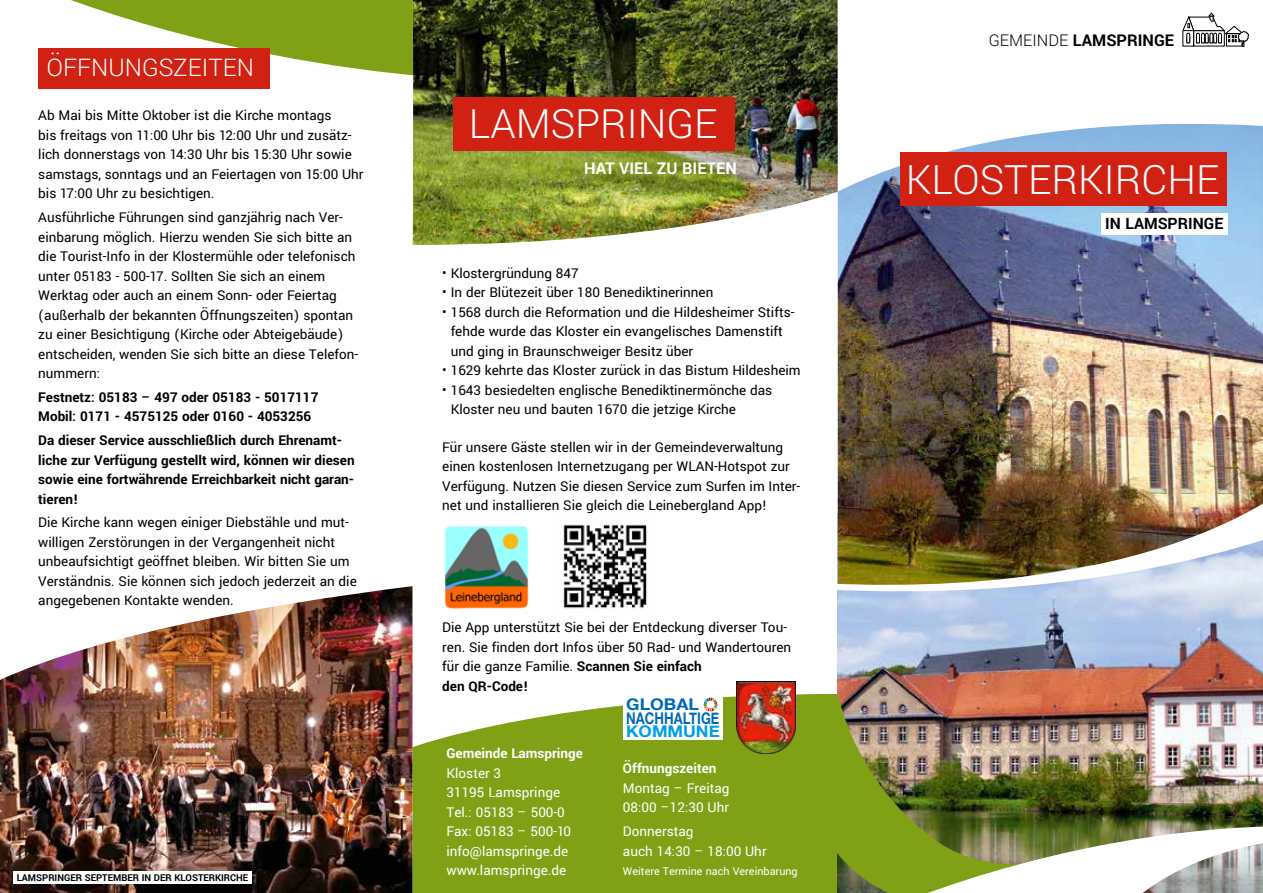
<style>
.page{position:relative;width:1263px;height:893px;background:#fff}
.page>*{position:absolute;margin:0;border:0;box-sizing:border-box;transform-origin:0 0}
.t1{font:300 45px "Yantramanav";color:#fff}
.t2{font:300 27px "Yantramanav";color:#fff}
.t3{font:700 18px "Yantramanav";color:#000}
.t4{font:700 18px "Yantramanav";color:#fff}
.t5{font:700 17.4px "Yantramanav";color:#000}
.t6{font:700 16.05px/13.5px "Helvetica Neue";color:#0069b5;scale:1.1 1}
.t7{font:700 16.05px "Helvetica Neue";color:#009ee3;scale:1.07 1}
.t8{font:15px/19.5px "Yantramanav";color:#000}
.t9{font:700 15px/19.5px "Yantramanav";color:#000}
.t10{font:15px/19.5px "Yantramanav";color:#fff}
.t11{font:700 15px "Yantramanav";color:#fff}
.t12{font:12px "Yantramanav";color:#fff}
.t13{font:700 10.5px "Yantramanav";color:#000}
.s1{font-weight:700}
.s2{font-weight:300}
</style>
<div class="page">
<svg style="left:412px;top:693px;width:426px;height:200px;background:#8ba92a"></svg>
<svg style="left:71px;top:0;width:341px;height:76px"></svg>
<img style="left:838px;top:632px;width:425px;height:62px">
<img style="left:838px;top:231px;width:425px;height:247px">
<div style="left:1101px;top:213px;width:126px;height:22px;background:#fff"></div>
<svg style="left:838px;top:123px;width:425px;height:108px"></svg>
<div style="left:900px;top:152px;width:327px;height:54px;background:#d12112"></div>
<img style="left:837px;top:478px;width:426px;height:154px">
<img style="left:819px;top:694px;width:444px;height:199px">
<svg style="left:1182px;top:12px;width:67px;height:35px"></svg>
<img style="left:563px;top:524px;width:84px;height:85px">
<img style="left:736px;top:681px;width:59px;height:73px">
<img style="left:412px;top:0;width:426px;height:245px">
<div style="left:453px;top:97px;width:281px;height:54px;background:#d12112"></div>
<img style="left:0;top:690px;width:412px;height:203px">
<img style="left:0;top:543px;width:630px;height:147px">
<div style="left:38px;top:48px;width:232px;height:40px;background:#d12112"></div>
<img style="left:442px;top:526px;width:88px;height:85px">
<div style="left:13px;top:871px;width:238px;height:13px;background:#fff"></div>
<div style="left:623px;top:695px;width:100px;height:45px;background:#fff"></div>
<svg style="left:704px;top:698px;width:13px;height:13px"></svg>
<h2 class="t2" style="left:47px;top:51px;width:209px">ÖFFNUNGSZEITEN</h2>
<p class="t8" style="left:38px;top:106px;width:327px">Ab Mai bis Mitte Oktober ist die Kirche montags<br>bis freitags von 11:00 Uhr bis 12:00 Uhr und zusätz&shy;lich donnerstags von 14:30 Uhr bis 15:30 Uhr sowie samstags, sonntags und an Feiertagen von 15:00 Uhr bis 17:00 Uhr zu besichtigen.</p>
<p class="t8" style="left:38px;top:208px;width:321px">Ausführliche Führungen sind ganzjährig nach Ver&shy;einbarung möglich. Hierzu wenden Sie sich bitte an die Tourist-Info in der Klostermühle oder telefonisch unter 05183 - 500-17. Sollten Sie sich an einem Werktag oder auch an einem Sonn- oder Feiertag (außerhalb der bekannten Öffnungszeiten) spontan zu einer Besichtigung (Kirche oder Abteigebäude) entscheiden, wenden Sie sich bitte an diese Telefon&shy;nummern:</p>
<p class="t9" style="left:38px;top:388px;width:282px">Festnetz: 05183 – 497 oder 05183 - 5017117<br>Mobil: 0171 - 4575125 oder 0160 - 4053256</p>
<p class="t9" style="left:38px;top:431px;width:318px">Da dieser Service ausschließlich durch Ehrenamt&shy;liche zur Verfügung gestellt wird, können wir diesen sowie eine fortwährende Erreichbarkeit nicht garan&shy;tieren!</p>
<p class="t8" style="left:38px;top:513px;width:320px">Die Kirche kann wegen einiger Diebstähle und mut&shy;willigen Zerstörungen in der Vergangenheit nicht unbeaufsichtigt geöffnet bleiben. Wir bitten Sie um Verständnis. Sie können sich jedoch jederzeit an die angegebenen Kontakte wenden.</p>
<p class="t13" style="left:17px;top:871px;width:233px">LAMSPRINGER SEPTEMBER IN DER KLOSTERKIRCHE</p>
<h1 class="t1" style="left:469px;top:97px;width:250px">LAMSPRINGE</h1>
<p class="t4" style="left:584px;top:157px;width:154px">HAT VIEL ZU BIETEN</p>
<p class="t8" style="left:442px;top:263px;width:138px">• Klostergründung 847</p>
<p class="t8" style="left:442px;top:283px;width:273px">• In der Blütezeit über 180 Benediktinerinnen</p>
<p class="t8" style="left:451px;top:302px;width:345px;text-indent:-9px">• 1568 durch die Reformation und die Hildesheimer Stifts&shy;fehde wurde das Kloster ein evangelisches Damenstift und ging in Braunschweiger Besitz über</p>
<p class="t8" style="left:442px;top:361px;width:360px">• 1629 kehrte das Kloster zurück in das Bistum Hildesheim</p>
<p class="t8" style="left:451px;top:380px;width:323px;text-indent:-9px">• 1643 besiedelten englische Benediktinermönche das<br>Kloster neu und bauten 1670 die jetzige Kirche</p>
<p class="t8" style="left:442px;top:437px;width:359px">Für unsere Gäste stellen wir in der Gemeindeverwaltung einen kostenlosen Internetzugang per WLAN-Hotspot zur Verfügung. Nutzen Sie diesen Service zum Surfen im Inter&shy;net und installieren Sie gleich die Leinebergland App!</p>
<p class="t8" style="left:442px;top:618px;width:350px">Die App unterstützt Sie bei der Entdeckung diverser Tou&shy;ren. Sie finden dort Infos über 50 Rad- und Wandertouren für die ganze Familie. <span class="s1">Scannen Sie einfach<br>den QR-Code!</span></p>
<p class="t6" style="left:626px;top:698px;width:86px">GLOBAL<br>NACHHALTIGE</p>
<p class="t7" style="left:626px;top:719px;width:89px">KOMMUNE</p>
<p class="t11" style="left:446px;top:744px;width:138px">Gemeinde Lamspringe</p>
<p class="t10" style="left:446px;top:763px;width:126px">Kloster 3<br>31195 Lamspringe<br>Tel.: 05183 – 500-0<br>Fax: 05183 – 500-10 info@lamspringe.de www.lamspringe.de</p>
<p class="t11" style="left:623px;top:759px;width:95px">Öffnungszeiten</p>
<p class="t10" style="left:623px;top:779px;width:108px">Montag – Freitag<br>08:00 –12:30 Uhr</p>
<p class="t10" style="left:623px;top:822px;width:145px">Donnerstag<br>auch 14:30 – 18:00 Uhr</p>
<p class="t12" style="left:623px;top:864px;width:176px">Weitere Termine nach Vereinbarung</p>
<p class="t3" style="left:989px;top:30px;width:187px"><span class="s2">GEMEINDE</span> LAMSPRINGE</p>
<h1 class="t1" style="left:906px;top:153px;width:315px">KLOSTERKIRCHE</h1>
<p class="t5" style="left:1105px;top:213px;width:120px">IN LAMSPRINGE</p>
</div>
